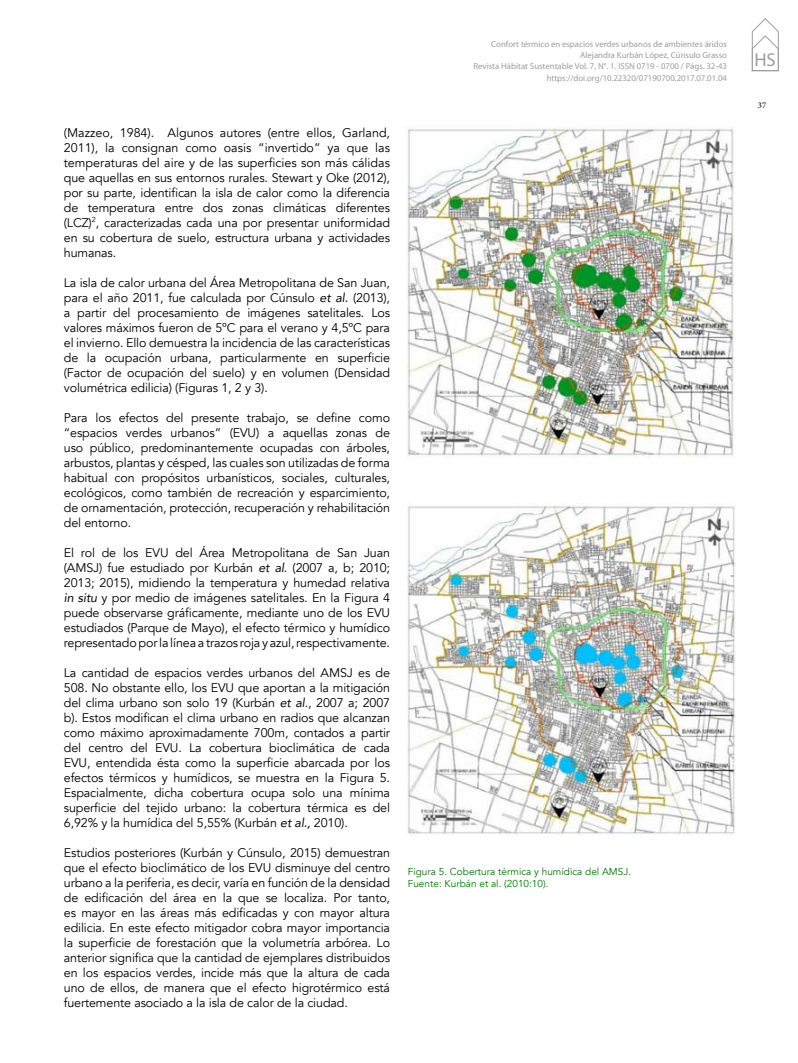
<style>
.page{position:relative;width:798px;height:1063px;background:#fff}
.page>*{position:absolute;margin:0;border:0;box-sizing:border-box;transform-origin:0 0}
.t1{font:18.75px "Myriad Pro";color:#9d9d9c}
.t2{font:12.5px/15px "Avenir";letter-spacing:-.01em;color:#000;text-align:justify}
.t3{font:10px/12px "Avenir";color:#007800}
.t4{font:8.75px/11.2px "Myriad Pro";color:#9d9d9c;text-align:right}
.t5{font:8.75px "Minion Pro";color:#000}
.s1{font-style:italic}
</style>
<div class="page">
<svg style="left:751px;top:18px;width:27px;height:53px"></svg>
<img style="left:406px;top:127px;width:327px;height:331px">
<img style="left:407px;top:503px;width:328px;height:332px">
<p class="t2" style="left:64px;top:125px;width:327px">(Mazzeo, 1984). Algunos autores (entre ellos, Garland, 2011), la consignan como oasis “invertido” ya que las temperaturas del aire y de las superficies son más cálidas que aquellas en sus entornos rurales. Stewart y Oke (2012), por su parte, identifican la isla de calor como la diferencia de temperatura entre dos zonas climáticas diferentes (LCZ)<sup>2</sup>, caracterizadas cada una por presentar uniformidad en su cobertura de suelo, estructura urbana y actividades humanas.</p>
<p class="t2" style="left:64px;top:275px;width:327px">La isla de calor urbana del Área Metropolitana de San Juan, para el año 2011, fue calculada por Cúnsulo <span class="s1">et al.</span> (2013), a partir del procesamiento de imágenes satelitales. Los valores máximos fueron de 5ºC para el verano y 4,5ºC para el invierno. Ello demuestra la incidencia de las características de la ocupación urbana, particularmente en superficie (Factor de ocupación del suelo) y en volumen (Densidad volumétrica edilicia) (Figuras 1, 2 y 3).</p>
<p class="t2" style="left:64px;top:410px;width:327px">Para los efectos del presente trabajo, se define como “espacios verdes urbanos” (EVU) a aquellas zonas de uso público, predominantemente ocupadas con árboles, arbustos, plantas y césped, las cuales son utilizadas de forma habitual con propósitos urbanísticos, sociales, culturales, ecológicos, como también de recreación y esparcimiento, de ornamentación, protección, recuperación y rehabilitación del entorno.</p>
<p class="t2" style="left:64px;top:545px;width:327px">El rol de los EVU del Área Metropolitana de San Juan (AMSJ) fue estudiado por Kurbán <span class="s1">et al</span>. (2007 a, b; 2010; 2013; 2015), midiendo la temperatura y humedad relativa <span class="s1">in situ</span> y por medio de imágenes satelitales. En la Figura 4 puede observarse gráficamente, mediante uno de los EVU estudiados (Parque de Mayo), el efecto térmico y humídico representado por la línea a trazos roja y azul, respectivamente.</p>
<p class="t2" style="left:64px;top:665px;width:327px">La cantidad de espacios verdes urbanos del AMSJ es de 508. No obstante ello, los EVU que aportan a la mitigación del clima urbano son solo 19 (Kurbán <span class="s1">et al</span>., 2007 a; 2007 b). Estos modifican el clima urbano en radios que alcanzan como máximo aproximadamente 700m, contados a partir del centro del EVU. La cobertura bioclimática de cada EVU, entendida ésta como la superficie abarcada por los efectos térmicos y humídicos, se muestra en la Figura 5.<br>Espacialmente, dicha cobertura ocupa solo una mínima superficie del tejido urbano: la cobertura térmica es del 6,92% y la humídica del 5,55% (Kurbán <span class="s1">et al.,</span> 2010).</p>
<p class="t2" style="left:64px;top:845px;width:327px">Estudios posteriores (Kurbán y Cúnsulo, 2015) demuestran que el efecto bioclimático de los EVU disminuye del centro urbano a la periferia, es decir, varía en función de la densidad de edificación del área en la que se localiza. Por tanto, es mayor en las áreas más edificadas y con mayor altura edilicia. En este efecto mitigador cobra mayor importancia la superficie de forestación que la volumetría arbórea. Lo anterior significa que la cantidad de ejemplares distribuidos en los espacios verdes, incide más que la altura de cada uno de ellos, de manera que el efecto higrotérmico está fuertemente asociado a la isla de calor de la ciudad.</p>
<p class="t4" style="left:473px;top:38px;width:255px">Confort térmico en espacios verdes urbanos de ambientes áridos Alejandra Kurbán López, Cúnsulo Grasso<br>Revista Hábitat Sustentable Vol. 7, N°. 1. ISSN 0719 - 0700 / Págs. 32-43 https://doi.org/10.22320/07190700.2017.07.01.04</p>
<p class="t3" style="left:407px;top:865px;width:224px">Figura 5. Cobertura térmica y humídica del AMSJ.<br>Fuente: Kurbán et al. (2010:10).</p>
<h1 class="t1" style="left:754px;top:48px;width:23px">HS</h1>
<p class="t5" style="left:757px;top:99px;width:10px">37</p>
</div>
